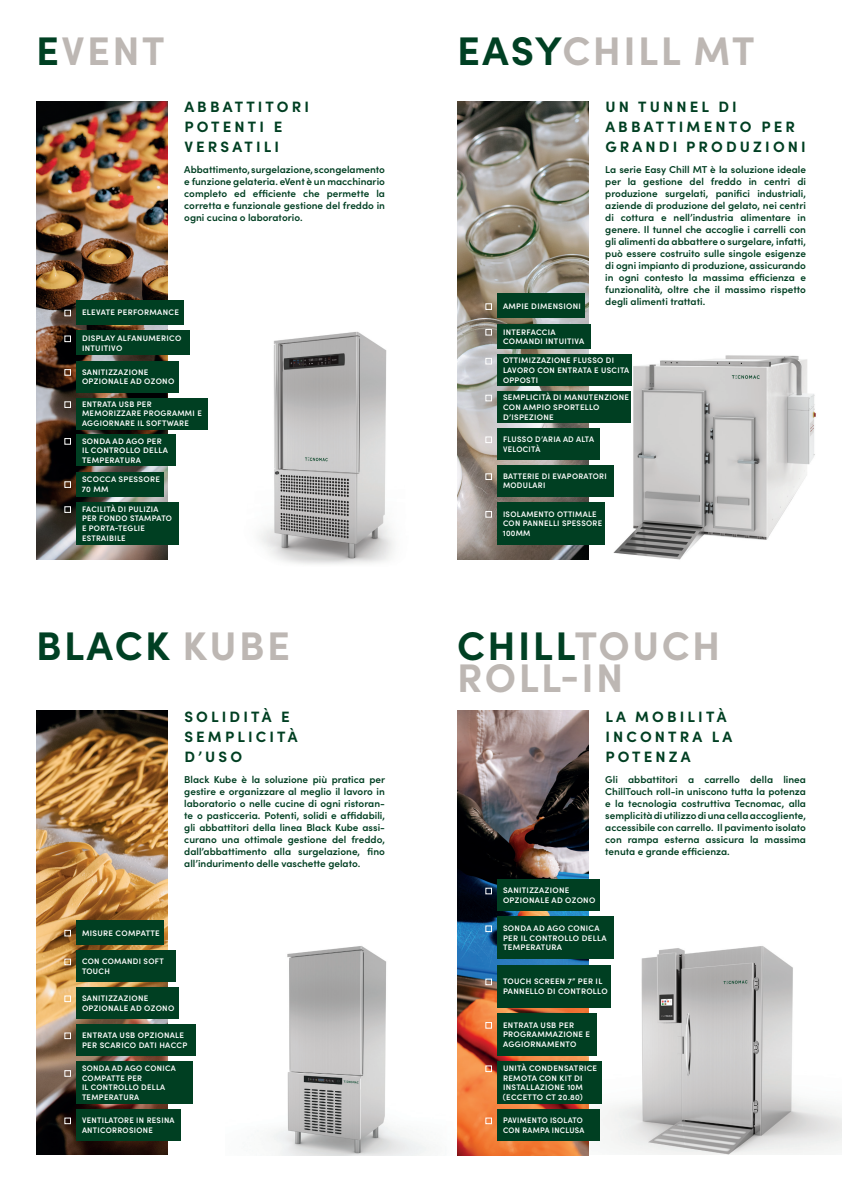
<style>
.page{position:relative;width:842px;height:1191px;background:#fff}
.page>*{position:absolute;margin:0;border:0;box-sizing:border-box;transform-origin:0 0}
.t1{font:700 40px "Sofia Pro";letter-spacing:.06em;color:#bdb7b3}
.t2{font:700 40px "Sofia Pro";letter-spacing:.06em;color:#004023}
.t3{font:700 15px/20px "Sofia Pro";letter-spacing:.21em;color:#003f22}
.t4{font:600 10px/12px "Sofia Pro";color:#003f22;text-align:justify}
.t5{font:600 8px/9.6px "Sofia Pro";letter-spacing:.04em;color:#fff}
.t6{font:600 8px/9.6px "Sofia Pro";letter-spacing:.04em;color:#fff;scale:.95 1}
.s1{color:#004023}
.s2{color:#bdb7b3}
</style>
<div class="page">
<img style="left:36px;top:101px;width:132px;height:458px">
<img style="left:457px;top:101px;width:132px;height:458px">
<img style="left:36px;top:711px;width:132px;height:443px">
<img style="left:457px;top:711px;width:132px;height:444px">
<img style="left:259px;top:331px;width:135px;height:233px">
<img style="left:598px;top:355px;width:218px;height:205px">
<img style="left:270px;top:935px;width:206px;height:220px">
<img style="left:579px;top:929px;width:263px;height:225px">
<div style="left:497px;top:293px;width:88px;height:25px;background:#003f22"></div>
<div style="left:485px;top:303px;width:7px;height:7px;border:1px solid #fff"></div>
<div style="left:497px;top:324px;width:94px;height:24px;background:#003f22"></div>
<div style="left:485px;top:329px;width:7px;height:6px;border:1px solid #fff"></div>
<div style="left:497px;top:354px;width:135px;height:32px;background:#003f22"></div>
<div style="left:485px;top:358px;width:7px;height:6px;border:1px solid #fff"></div>
<div style="left:497px;top:428px;width:102px;height:31px;background:#003f22"></div>
<div style="left:485px;top:436px;width:7px;height:7px;border:1px solid #fff"></div>
<div style="left:497px;top:502px;width:108px;height:42px;background:#003f22"></div>
<div style="left:485px;top:511px;width:7px;height:6px;border:1px solid #fff"></div>
<div style="left:497px;top:465px;width:116px;height:31px;background:#003f22"></div>
<div style="left:485px;top:473px;width:7px;height:7px;border:1px solid #fff"></div>
<div style="left:497px;top:391px;width:133px;height:31px;background:#003f22"></div>
<div style="left:485px;top:395px;width:7px;height:6px;border:1px solid #fff"></div>
<div style="left:76px;top:1024px;width:119px;height:31px;background:#003f22"></div>
<div style="left:64px;top:1032px;width:7px;height:7px;border:1px solid #fff"></div>
<div style="left:76px;top:950px;width:100px;height:31px;background:#003f22"></div>
<div style="left:64px;top:958px;width:7px;height:7px;border:1px solid #fff"></div>
<div style="left:76px;top:1109px;width:105px;height:31px;background:#003f22"></div>
<div style="left:64px;top:1117px;width:7px;height:7px;border:1px solid #fff"></div>
<div style="left:76px;top:1061px;width:117px;height:42px;background:#003f22"></div>
<div style="left:64px;top:1070px;width:7px;height:6px;border:1px solid #fff"></div>
<div style="left:76px;top:920px;width:88px;height:25px;background:#003f22"></div>
<div style="left:64px;top:929px;width:7px;height:7px;border:1px solid #fff"></div>
<div style="left:76px;top:987px;width:102px;height:31px;background:#003f22"></div>
<div style="left:64px;top:995px;width:7px;height:7px;border:1px solid #fff"></div>
<div style="left:497px;top:879px;width:102px;height:32px;background:#003f22"></div>
<div style="left:485px;top:887px;width:7px;height:7px;border:1px solid #fff"></div>
<div style="left:497px;top:1109px;width:102px;height:31px;background:#003f22"></div>
<div style="left:485px;top:1117px;width:7px;height:7px;border:1px solid #fff"></div>
<div style="left:497px;top:916px;width:116px;height:43px;background:#003f22"></div>
<div style="left:485px;top:925px;width:7px;height:7px;border:1px solid #fff"></div>
<div style="left:497px;top:964px;width:114px;height:43px;background:#003f22"></div>
<div style="left:485px;top:978px;width:7px;height:7px;border:1px solid #fff"></div>
<div style="left:497px;top:1013px;width:99px;height:42px;background:#003f22"></div>
<div style="left:485px;top:1022px;width:7px;height:6px;border:1px solid #fff"></div>
<div style="left:497px;top:1061px;width:105px;height:42px;background:#003f22"></div>
<div style="left:485px;top:1065px;width:7px;height:7px;border:1px solid #fff"></div>
<div style="left:76px;top:300px;width:108px;height:25px;background:#003f22"></div>
<div style="left:64px;top:310px;width:7px;height:6px;border:1px solid #fff"></div>
<div style="left:76px;top:472px;width:88px;height:24px;background:#003f22"></div>
<div style="left:64px;top:481px;width:7px;height:7px;border:1px solid #fff"></div>
<div style="left:76px;top:330px;width:114px;height:25px;background:#003f22"></div>
<div style="left:64px;top:335px;width:7px;height:7px;border:1px solid #fff"></div>
<div style="left:76px;top:398px;width:131px;height:31px;background:#003f22"></div>
<div style="left:64px;top:401px;width:7px;height:7px;border:1px solid #fff"></div>
<div style="left:76px;top:435px;width:100px;height:31px;background:#003f22"></div>
<div style="left:64px;top:438px;width:7px;height:7px;border:1px solid #fff"></div>
<div style="left:76px;top:502px;width:102px;height:42px;background:#003f22"></div>
<div style="left:64px;top:506px;width:7px;height:7px;border:1px solid #fff"></div>
<div style="left:76px;top:361px;width:102px;height:31px;background:#003f22"></div>
<div style="left:64px;top:369px;width:7px;height:7px;border:1px solid #fff"></div>
<p class="t1" style="left:36px;top:20px;width:130px"><span class="s1">E</span>VENT</p>
<p class="t1" style="left:457px;top:20px;width:299px"><span class="s1">EASY</span>CHILL MT</p>
<p class="t3" style="left:184px;top:95px;width:126px">ABBATTITORI<br>POTENTI E<br>VERSATILI</p>
<p class="t3" style="left:605px;top:95px;width:202px">UN TUNNEL DI<br>ABBATTIMENTO PER<br>GRANDI PRODUZIONI</p>
<p class="t4" style="left:184px;top:163px;width:202px">Abbattimento, surgelazione, scongelamento e funzione gelateria. eVent è un macchinario completo ed efficiente che permette la corretta e funzionale gestione del freddo in ogni cucina o laboratorio.</p>
<p class="t4" style="left:605px;top:163px;width:202px">La serie Easy Chill MT è la soluzione ideale per la gestione del freddo in centri di produzione surgelati, panifici industriali, aziende di produzione del gelato, nei centri di cottura e nell’industria alimentare in genere. Il tunnel che accoglie i carrelli con gli alimenti da abbattere o surgelare, infatti, può essere costruito sulle singole esigenze di ogni impianto di produzione, assicurando in ogni contesto la massima efficienza e funzionalità, oltre che il massimo rispetto degli alimenti trattati.</p>
<p class="t5" style="left:503px;top:301px;width:79px">AMPIE DIMENSIONI</p>
<p class="t5" style="left:503px;top:326px;width:54px">INTERFACCIA</p>
<p class="t5" style="left:503px;top:336px;width:83px">COMANDI INTUITIVA</p>
<p class="t5" style="left:503px;top:355px;width:128px">OTTIMIZZAZIONE FLUSSO DI<br>LAVORO CON ENTRATA E USCITA<br>OPPOSTI</p>
<p class="t5" style="left:82px;top:307px;width:98px">ELEVATE PERFORMANCE</p>
<p class="t5" style="left:82px;top:333px;width:101px">DISPLAY ALFANUMERICO<br>INTUITIVO</p>
<p class="t5" style="left:82px;top:366px;width:94px">SANITIZZAZIONE<br>OPZIONALE AD OZONO</p>
<p class="t5" style="left:82px;top:398px;width:121px">ENTRATA USB PER<br>MEMORIZZARE PROGRAMMI E<br>AGGIORNARE IL SOFTWARE</p>
<p class="t5" style="left:82px;top:435px;width:87px">SONDA AD AGO PER<br>IL CONTROLLO DELLA<br>TEMPERATURA</p>
<p class="t5" style="left:82px;top:474px;width:80px">SCOCCA SPESSORE</p>
<p class="t5" style="left:82px;top:483px;width:28px">70 MM</p>
<p class="t5" style="left:82px;top:503px;width:78px">FACILITÀ DI PULIZIA</p>
<p class="t5" style="left:82px;top:513px;width:91px">PER FONDO STAMPATO</p>
<p class="t5" style="left:82px;top:523px;width:64px">E PORTA-TEGLIE<br>ESTRAIBILE</p>
<p class="t2" style="left:36px;top:615px;width:255px">BLACK <span class="s2">KUBE</span></p>
<p class="t3" style="left:184px;top:705px;width:115px">SOLIDITÀ E<br>SEMPLICITÀ</p>
<p class="t3" style="left:184px;top:745px;width:59px">D’USO</p>
<p class="t5" style="left:503px;top:392px;width:128px">SEMPLICITÀ DI MANUTENZIONE<br>CON AMPIO SPORTELLO<br>D’ISPEZIONE</p>
<p class="t5" style="left:503px;top:434px;width:93px">FLUSSO D’ARIA AD ALTA<br>VELOCITÀ</p>
<p class="t5" style="left:503px;top:471px;width:105px">BATTERIE DI EVAPORATORI<br>MODULARI</p>
<p class="t5" style="left:503px;top:508px;width:101px">ISOLAMENTO OTTIMALE<br>CON PANNELLI SPESSORE<br>100MM</p>
<p class="t2" style="left:457px;top:615px;width:265px">CHILL<span class="s2">TOUCH</span></p>
<p class="t1" style="left:457px;top:647px;width:168px">ROLL-IN</p>
<p class="t3" style="left:605px;top:705px;width:128px">LA MOBILITÀ<br>INCONTRA LA<br>POTENZA</p>
<p class="t4" style="left:184px;top:773px;width:202px">Black Kube è la soluzione più pratica per gestire e organizzare al meglio il lavoro in laboratorio o nelle cucine di ogni ristoran&shy;te o pasticceria. Potenti, solidi e affidabili, gli abbattitori della linea Black Kube assi&shy;curano una ottimale gestione del freddo, dall’abbattimento alla surgelazione, fino all’indurimento delle vaschette gelato.</p>
<p class="t4" style="left:605px;top:773px;width:202px">Gli abbattitori a carrello della linea ChillTouch roll-in uniscono tutta la potenza e la tecnologia costruttiva Tecnomac, alla semplicità di utilizzo di una cella accogliente, accessibile con carrello. Il pavimento isolato con rampa esterna assicura la massima tenuta e grande efficienza.</p>
<p class="t5" style="left:82px;top:927px;width:79px">MISURE COMPATTE</p>
<p class="t5" style="left:82px;top:956px;width:83px">CON COMANDI SOFT<br>TOUCH</p>
<p class="t5" style="left:82px;top:993px;width:94px">SANITIZZAZIONE<br>OPZIONALE AD OZONO</p>
<p class="t5" style="left:82px;top:1029px;width:107px">ENTRATA USB OPZIONALE<br>PER SCARICO DATI HACCP</p>
<p class="t5" style="left:82px;top:1062px;width:95px">SONDA AD AGO CONICA</p>
<p class="t5" style="left:82px;top:1072px;width:62px">COMPATTE PER</p>
<p class="t5" style="left:82px;top:1082px;width:85px">IL CONTROLLO DELLA</p>
<p class="t5" style="left:82px;top:1091px;width:59px">TEMPERATURA</p>
<p class="t5" style="left:82px;top:1115px;width:94px">VENTILATORE IN RESINA<br>ANTICORROSIONE</p>
<p class="t5" style="left:503px;top:885px;width:94px">SANITIZZAZIONE<br>OPZIONALE AD OZONO</p>
<p class="t5" style="left:503px;top:923px;width:105px">SONDA AD AGO CONICA<br>PER IL CONTROLLO DELLA<br>TEMPERATURA</p>
<p class="t5" style="left:503px;top:976px;width:106px">TOUCH SCREEN 7” PER IL<br>PANNELLO DI CONTROLLO</p>
<p class="t5" style="left:503px;top:1019px;width:89px">ENTRATA USB PER<br>PROGRAMMAZIONE E<br>AGGIORNAMENTO</p>
<p class="t5" style="left:503px;top:1062px;width:96px">UNITÀ CONDENSATRICE<br>REMOTA CON KIT DI<br>INSTALLAZIONE 10M (ECCETTO CT 20.80)</p>
<p class="t6" style="left:503px;top:1115px;width:87px">PAVIMENTO ISOLATO<br>CON RAMPA INCLUSA</p>
</div>
